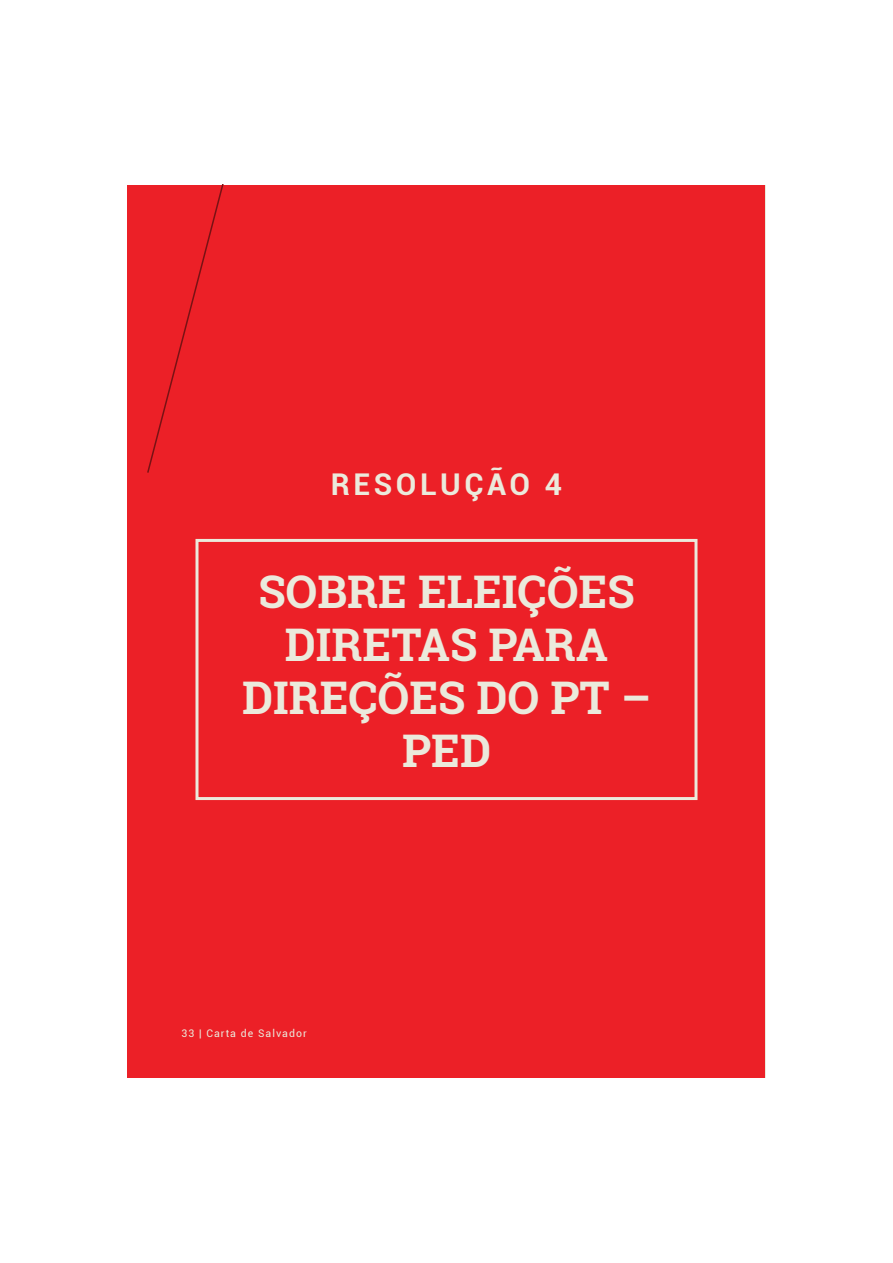
<style>
.page{position:relative;width:893px;height:1263px;background:#fff}
.page>*{position:absolute;margin:0;border:0;box-sizing:border-box;transform-origin:0 0}
.t1{font:700 45px/53.1px "Roboto Slab";color:#ebeadc;text-align:center}
.t2{font:700 30px "Roboto";letter-spacing:.12em;color:#ebeadc}
.t3{font:10.5px "Roboto";letter-spacing:.1em;color:#ebeadc}
</style>
<div class="page">
<div style="left:127px;top:185px;width:638px;height:893px;background:#ec2027"></div>
<svg style="left:147px;top:185px;width:77px;height:288px"></svg>
<div style="left:195px;top:539px;width:502px;height:261px;border:3px solid #ebeadc"></div>
<p class="t2" style="left:331px;top:468px;width:233px">RESOLUÇÃO 4</p>
<p class="t1" style="left:242px;top:564px;width:410px">SOBRE ELEIÇÕES<br>DIRETAS PARA<br>DIREÇÕES DO PT –<br>PED</p>
<p class="t3" style="left:181px;top:1027px;width:127px">33 | Carta de Salvador</p>
</div>
